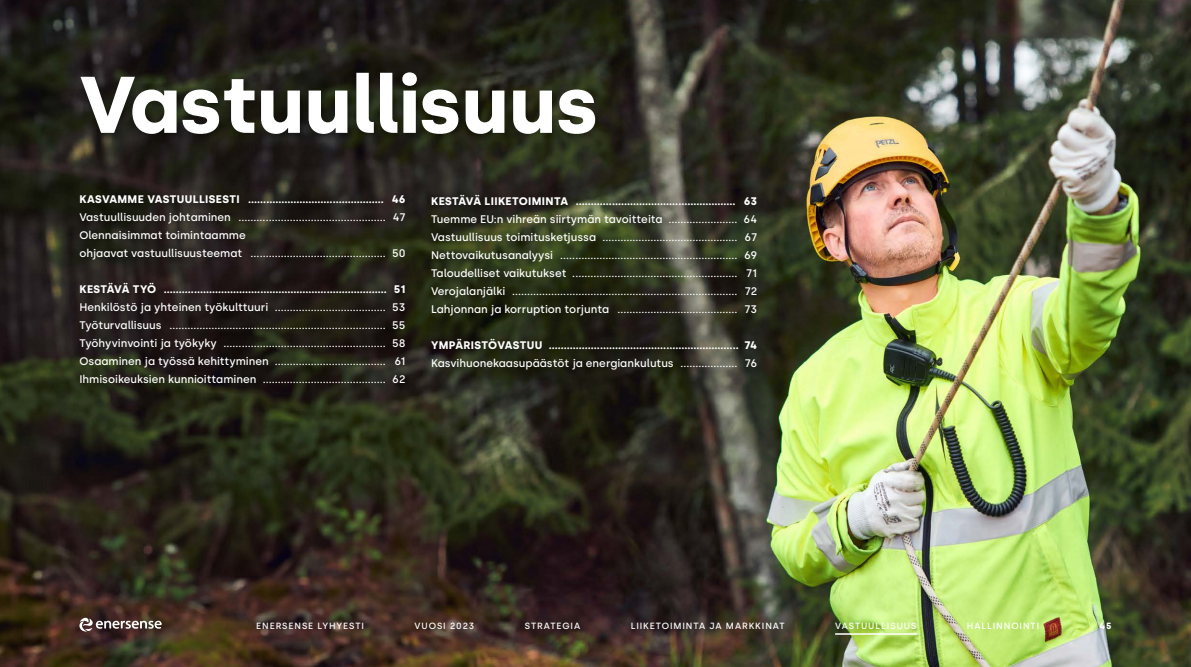
<style>
.page{position:relative;width:1191px;height:667px;background:#fff}
.page>*{position:absolute;margin:0;border:0;box-sizing:border-box;transform-origin:0 0}
.t1{font:700 80px "Silka";letter-spacing:-.01em;color:#fff}
.t2{font:500 11px/18px "Silka";color:#fff;text-align:justify}
.t3{font:700 11px "Silka";letter-spacing:.03em;color:#fff}
.t4{font:700 11px "Silka";color:#fff}
.t5{font:500 9px "Silka";letter-spacing:.1em;color:#fff}
.t6{font:700 9px "Silka";color:#fff}
</style>
<div class="page">
<img style="left:0;top:0;width:1191px;height:666px">
<div style="left:78px;top:70px;width:687px;height:321px;background:#000;opacity:.3"></div>
<svg style="left:78px;top:617px;width:84px;height:14px"></svg>
<hr style="left:835px;top:632px;width:82px;height:2px;background:#fff">
<h1 class="t1" style="left:79px;top:57px;width:520px">Vastuullisuus</h1>
<p class="t3" style="left:79px;top:192px;width:328px">KASVAMME VASTUULLISESTI ............................................. 46</p>
<p class="t2" style="left:79px;top:208px;width:328px;text-align:left">Vastuullisuuden johtaminen ................................................. 47<br>Olennaisimmat toimintaamme<br>ohjaavat vastuullisuusteemat ............................................. 50</p>
<p class="t4" style="left:79px;top:282px;width:327px">KESTÄVÄ TYÖ .......................................................................... 51</p>
<p class="t2" style="left:79px;top:298px;width:328px">Henkilöstö ja yhteinen työkulttuuri ..................................... 53<br>Työturvallisuus ........................................................................ 55<br>Työhyvinvointi ja työkyky ...................................................... 58<br>Osaaminen ja työssä kehittyminen ..................................... 61<br>Ihmisoikeuksien kunnioittaminen ......................................... 62</p>
<p class="t3" style="left:431px;top:194px;width:328px">KESTÄVÄ LIIKETOIMINTA ..................................................... 63</p>
<p class="t2" style="left:431px;top:210px;width:328px">Tuemme EU:n vihreän siirtymän tavoitteita ....................... 64<br>Vastuullisuus toimitusketjussa ............................................. 67<br>Nettovaikutusanalyysi ........................................................... 69<br>Taloudelliset vaikutukset ....................................................... 71<br>Verojalanjälki ........................................................................... 72<br>Lahjonnan ja korruption torjunta ........................................ 73</p>
<p class="t3" style="left:431px;top:338px;width:328px">YMPÄRISTÖVASTUU ............................................................... 74</p>
<p class="t2" style="left:431px;top:354px;width:328px">Kasvihuonekaasupäästöt ja energiankulutus ................... 76</p>
<p class="t5" style="left:256px;top:620px;width:109px">ENERSENSE LYHYESTI</p>
<p class="t5" style="left:414px;top:620px;width:61px">VUOSI 2023</p>
<p class="t5" style="left:525px;top:620px;width:57px">STRATEGIA</p>
<p class="t5" style="left:630px;top:620px;width:156px">LIIKETOIMINTA JA MARKKINAT</p>
<p class="t5" style="left:835px;top:620px;width:83px">VASTUULLISUUS</p>
<p class="t5" style="left:966px;top:620px;width:74px">HALLINNOINTI</p>
<p class="t6" style="left:1099px;top:620px;width:13px">45</p>
</div>
